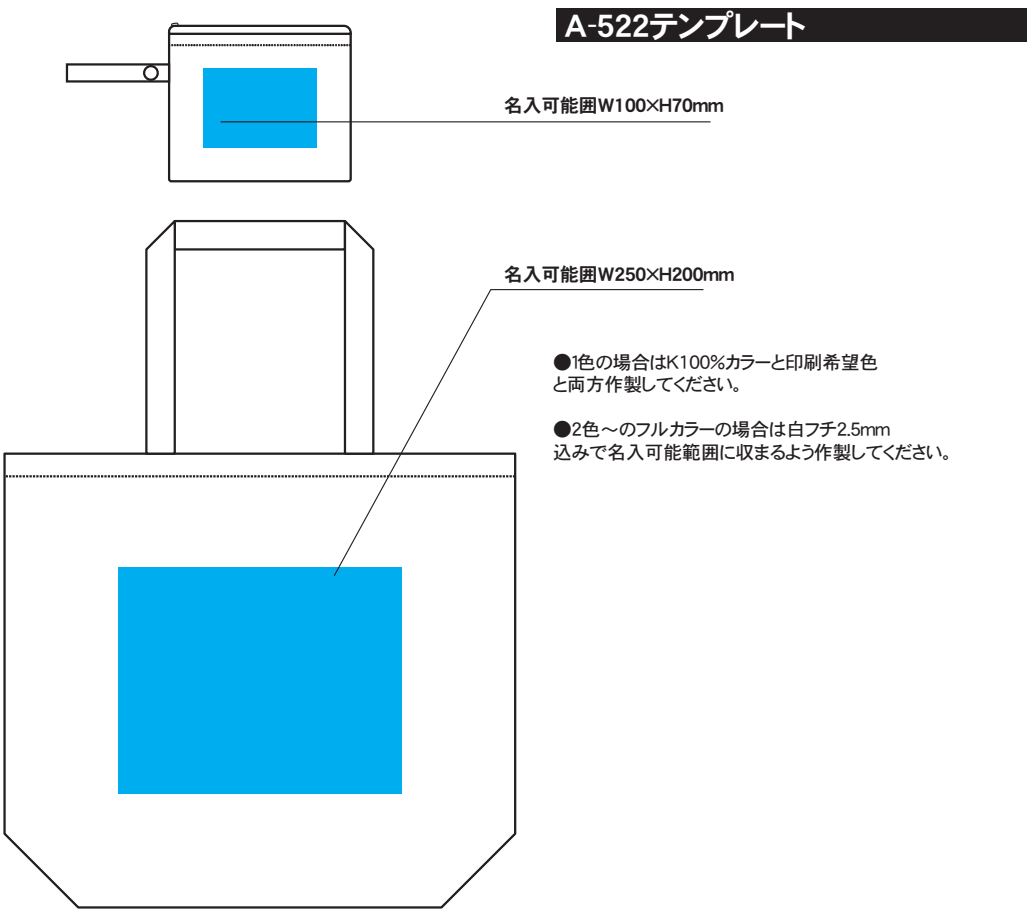
<style>
.page{position:relative;width:1030px;height:912px;background:#fff}
.page>*{position:absolute;margin:0;border:0;box-sizing:border-box;transform-origin:0 0}
.t1{font:31.04px "DFHS Gothic W7 WING RKSJ H";color:#fff}
.t2{font:18.72px/22.4px "DFHS Gothic W5 WING RKSJ H";color:#231f20}
.t3{font:18.72px "DFHS Gothic W7 WING RKSJ H";color:#231f20}
</style>
<div class="page">
<div style="left:556px;top:8px;width:470px;height:34px;background:#231f20"></div>
<svg style="left:167px;top:23px;width:186px;height:160px"></svg>
<div style="left:66px;top:63px;width:104px;height:20px;background:#fff;border:2px solid #231f20"></div>
<svg style="left:143px;top:65px;width:16px;height:16px"></svg>
<div style="left:203px;top:68px;width:113px;height:79px;background:#00aeef"></div>
<svg style="left:4px;top:453px;width:511px;height:454px"></svg>
<svg style="left:5px;top:475px;width:327px;height:2px"></svg>
<div style="left:173px;top:220px;width:173px;height:30px;background:#fff;border:2px solid #231f20"></div>
<svg style="left:144px;top:219px;width:33px;height:237px"></svg>
<svg style="left:342px;top:219px;width:33px;height:69px"></svg>
<div style="left:118px;top:567px;width:283px;height:227px;background:#00aeef"></div>
<hr style="left:220px;top:121px;width:490px;height:1px;background:#231f20">
<svg style="left:332px;top:288px;width:372px;height:289px"></svg>
<h1 class="t1" style="left:564px;top:10px;width:243px">Ａ-522テンプレート</h1>
<p class="t3" style="left:504px;top:96px;width:221px">名入可能囲Ｗ100×Ｈ70ｍｍ</p>
<p class="t3" style="left:504px;top:265px;width:231px">名入可能囲Ｗ250×Ｈ200ｍｍ</p>
<p class="t2" style="left:553px;top:351px;width:327px">●１色の場合はＫ100％カラーと印刷希望色と両方作製してください。</p>
<p class="t2" style="left:553px;top:418px;width:400px">●２色～のフルカラーの場合は白フチ2.5ｍｍ<br>込みで名入可能範囲に収まるよう作製してください。</p>
</div>
